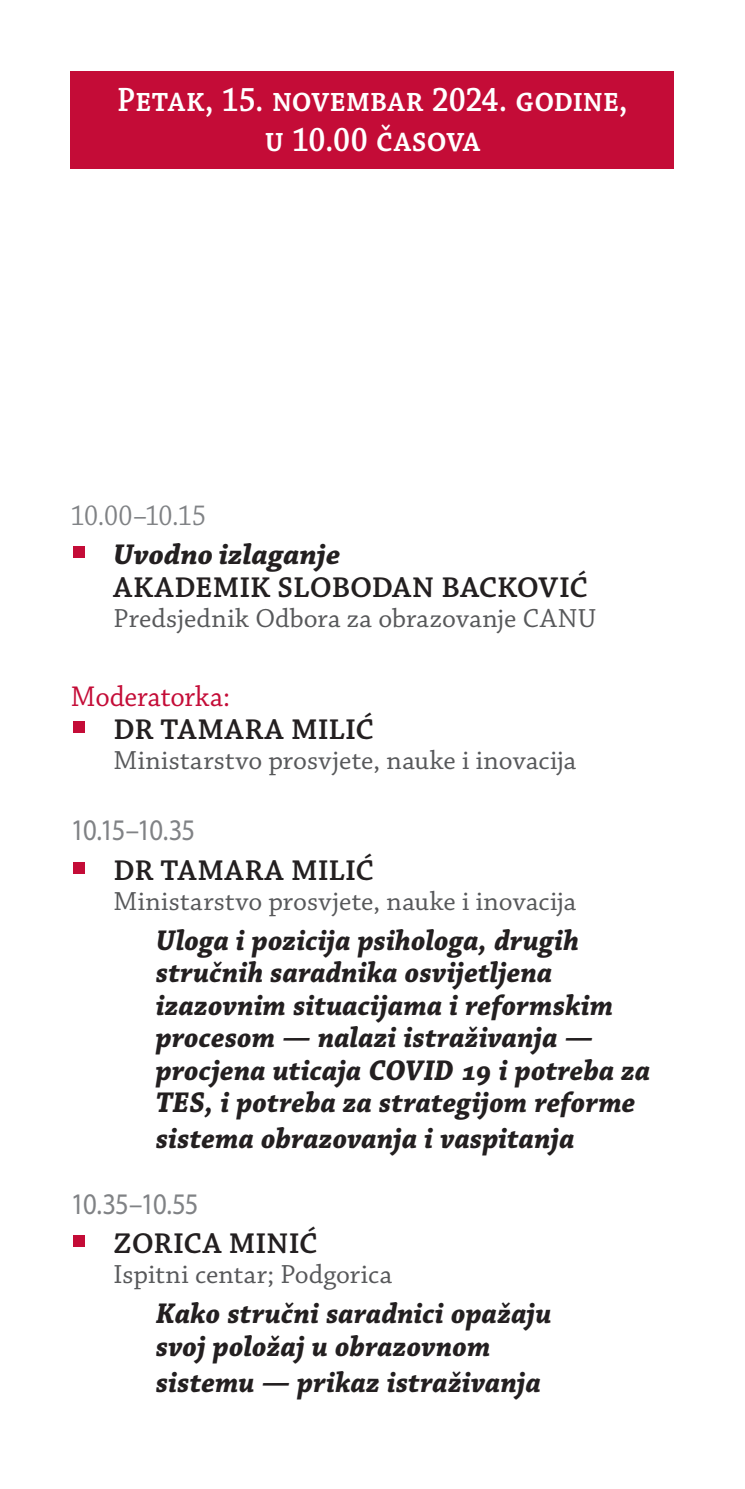
<style>
.page{position:relative;width:745px;height:1489px;background:#fff}
.page>*{position:absolute;margin:0;border:0;box-sizing:border-box;transform-origin:0 0}
.t1{font:600 35.5px/40px "Chaparral Pro";color:#fff;text-align:center;scale:.89 1}
.t2{font:italic 700 30px/32.5px "Chaparral Pro";letter-spacing:.005em;color:#231f20;scale:.95 1}
.t3{font:30px "Chaparral Pro Semibold Capt";color:#231f20}
.t4{font:30px "Myriad Pro";letter-spacing:-.055em;color:#808285;scale:.89 1}
.t5{font:italic 700 30px "Chaparral Pro";letter-spacing:.005em;color:#231f20}
.t6{font:30px "Chaparral Pro";letter-spacing:-.005em;color:#c40c37;scale:.95 1}
.t7{font:30px "Chaparral Pro";letter-spacing:-.02em;color:#808285;scale:.89 1}
.t8{font:27.5px "Chaparral Pro";letter-spacing:.005em;color:#57585a}
.s1{font-family:"Garamond Premr Pro";font-weight:600;font-style:normal;font-size:52.5px;color:#c40c37}
.s2{font-family:"Garamond Premr Pro";font-weight:600;font-size:52.5px;color:#c40c37}
</style>
<div class="page">
<div style="left:71px;top:71px;width:602px;height:97px;background:#c40c37"></div>
<p class="t1" style="left:117px;top:81px;width:574px">Petak, 15. novembar 2024. godine, u 10.00 časova</p>
<p class="t7" style="left:71px;top:498px;width:153px">10.00–10.15</p>
<p class="t5" style="left:71px;top:537px;width:271px"><span class="s1">■</span> Uvodno izlaganje</p>
<p class="t3" style="left:113px;top:570px;width:475px">AKADEMIK SLOBODAN BACKOVIĆ</p>
<p class="t8" style="left:113px;top:603px;width:484px">Predsjednik Odbora za obrazovanje CANU</p>
<p class="t6" style="left:71px;top:680px;width:169px">Moderatorka:</p>
<p class="t3" style="left:71px;top:712px;width:304px"><span class="s2">■</span> DR TAMARA MILIĆ</p>
<p class="t8" style="left:113px;top:745px;width:464px">Ministarstvo prosvjete, nauke i inovacija</p>
<p class="t4" style="left:71px;top:811px;width:141px">10.15–10.35</p>
<p class="t3" style="left:71px;top:853px;width:304px"><span class="s2">■</span> DR TAMARA MILIĆ</p>
<p class="t8" style="left:113px;top:886px;width:464px">Ministarstvo prosvjete, nauke i inovacija</p>
<p class="t2" style="left:156px;top:925px;width:521px">Uloga i pozicija psihologa, drugih stručnih saradnika osvijetljena izazovnim situacijama i reformskim procesom — nalazi istraživanja — procjena uticaja COVID 19 i potreba za TES, i potreba za strategijom reforme</p>
<p class="t2" style="left:156px;top:1123px;width:442px">sistema obrazovanja i vaspitanja</p>
<p class="t4" style="left:71px;top:1185px;width:145px">10.35–10.55</p>
<p class="t3" style="left:71px;top:1226px;width:248px"><span class="s2">■</span> ZORICA MINIĆ</p>
<p class="t8" style="left:113px;top:1259px;width:280px">Ispitni centar; Podgorica</p>
<p class="t2" style="left:156px;top:1298px;width:417px">Kako stručni saradnici opažaju svoj položaj u obrazovnom</p>
<p class="t2" style="left:156px;top:1367px;width:406px">sistemu — prikaz istraživanja</p>
</div>
